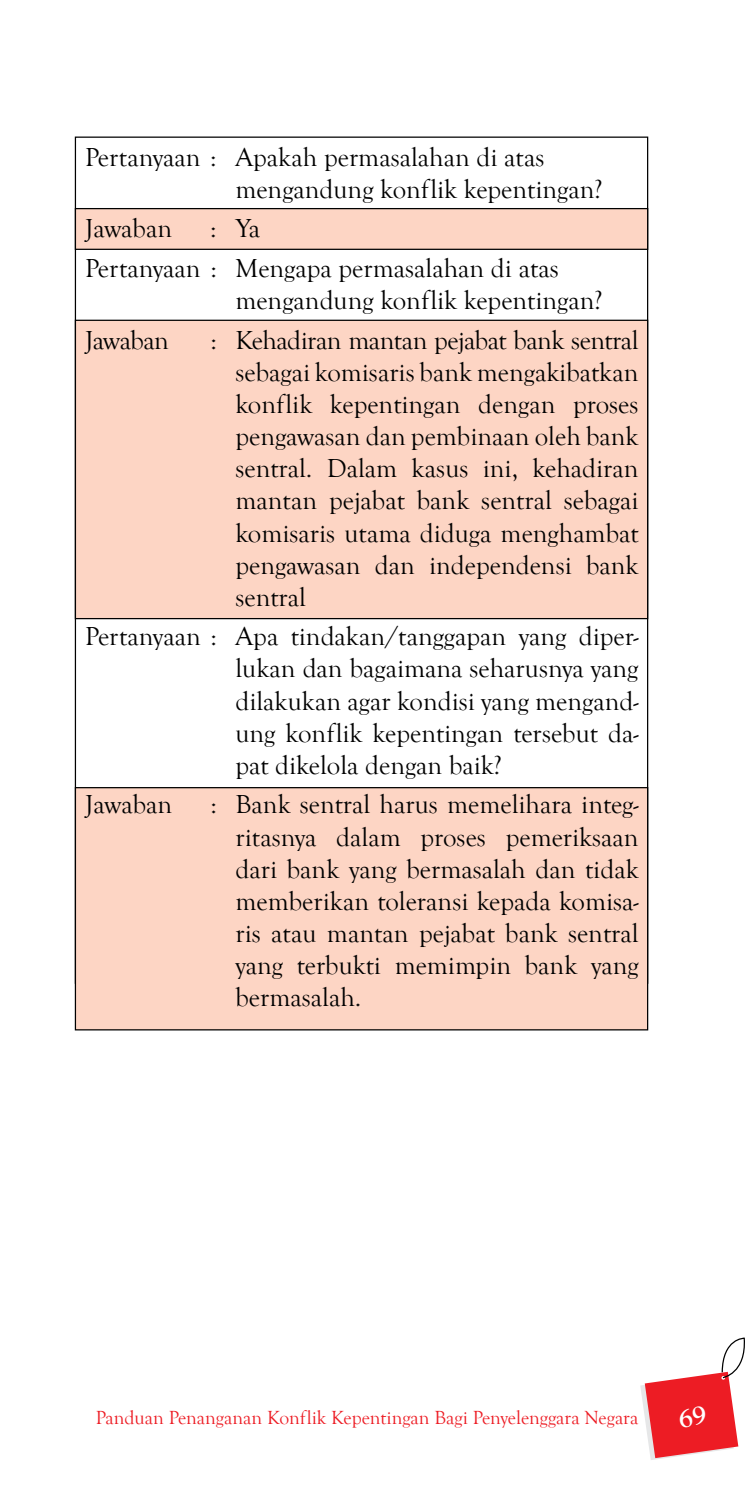
<style>
.page{position:relative;width:745px;height:1489px;background:#fff}
.page>*{position:absolute;margin:0;border:0;box-sizing:border-box;transform-origin:0 0}
.t1{font:26.75px/32px "Goudy Old Style T";color:#000;text-align:justify}
.t2{font:26.75px "Goudy Old Style T";letter-spacing:-.02em;color:#000}
.t3{font:19.5px "Goudy Old Style T";color:#ed1c24}
</style>
<div class="page">
<div style="left:75px;top:209px;width:572px;height:40px;background:#fdd5c4"></div>
<div style="left:75px;top:208px;width:572px;height:42px;border:1px solid #000"></div>
<div style="left:75px;top:320px;width:572px;height:298px;background:#fdd5c4"></div>
<div style="left:75px;top:319px;width:572px;height:300px;border:1px solid #000"></div>
<div style="left:75px;top:787px;width:572px;height:242px;background:#fdd5c4"></div>
<div style="left:75px;top:787px;width:572px;height:243px;border:1px solid #000"></div>
<svg style="left:640px;top:1337px;width:104px;height:122px"></svg>
<p class="t1" style="left:235px;top:141px;width:368px;text-indent:-150px">Pertanyaan : Apakah permasalahan di atas mengandung konflik kepentingan?</p>
<p class="t1" style="left:85px;top:213px;width:88px">Jawaban</p>
<p class="t1" style="left:85px;top:209px;width:475px;line-height:39.5px;text-indent:125px">: Ya<br>Pertanyaan : Mengapa permasalahan di atas</p>
<p class="t1" style="left:235px;top:285px;width:368px">mengandung konflik kepentingan?</p>
<p class="t2" style="left:85px;top:325px;width:85px">Jawaban</p>
<p class="t1" style="left:235px;top:324px;width:404px;text-indent:-25px">: Kehadiran mantan pejabat bank sentral sebagai komisaris bank mengakibatkan konflik kepentingan dengan proses pengawasan dan pembinaan oleh bank sentral. Dalam kasus ini, kehadiran mantan pejabat bank sentral sebagai komisaris utama diduga menghambat pengawasan dan independensi bank sentral</p>
<p class="t1" style="left:235px;top:621px;width:404px;text-indent:-150px">Pertanyaan : Apa tindakan/tanggapan yang diper&shy;lukan dan bagaimana seharusnya yang dilakukan agar kondisi yang mengand&shy;ung konflik kepentingan tersebut da&shy;pat dikelola dengan baik?</p>
<p class="t1" style="left:85px;top:789px;width:88px">Jawaban</p>
<p class="t1" style="left:235px;top:789px;width:404px;text-indent:-25px">: Bank sentral harus memelihara integ&shy;ritasnya dalam proses pemeriksaan dari bank yang bermasalah dan tidak memberikan toleransi kepada komisa&shy;ris atau mantan pejabat bank sentral yang terbukti memimpin bank yang bermasalah.</p>
<p class="t3" style="left:96px;top:1407px;width:543px">Panduan Penanganan Konflik Kepentingan Bagi Penyelenggara Negara</p>
</div>
